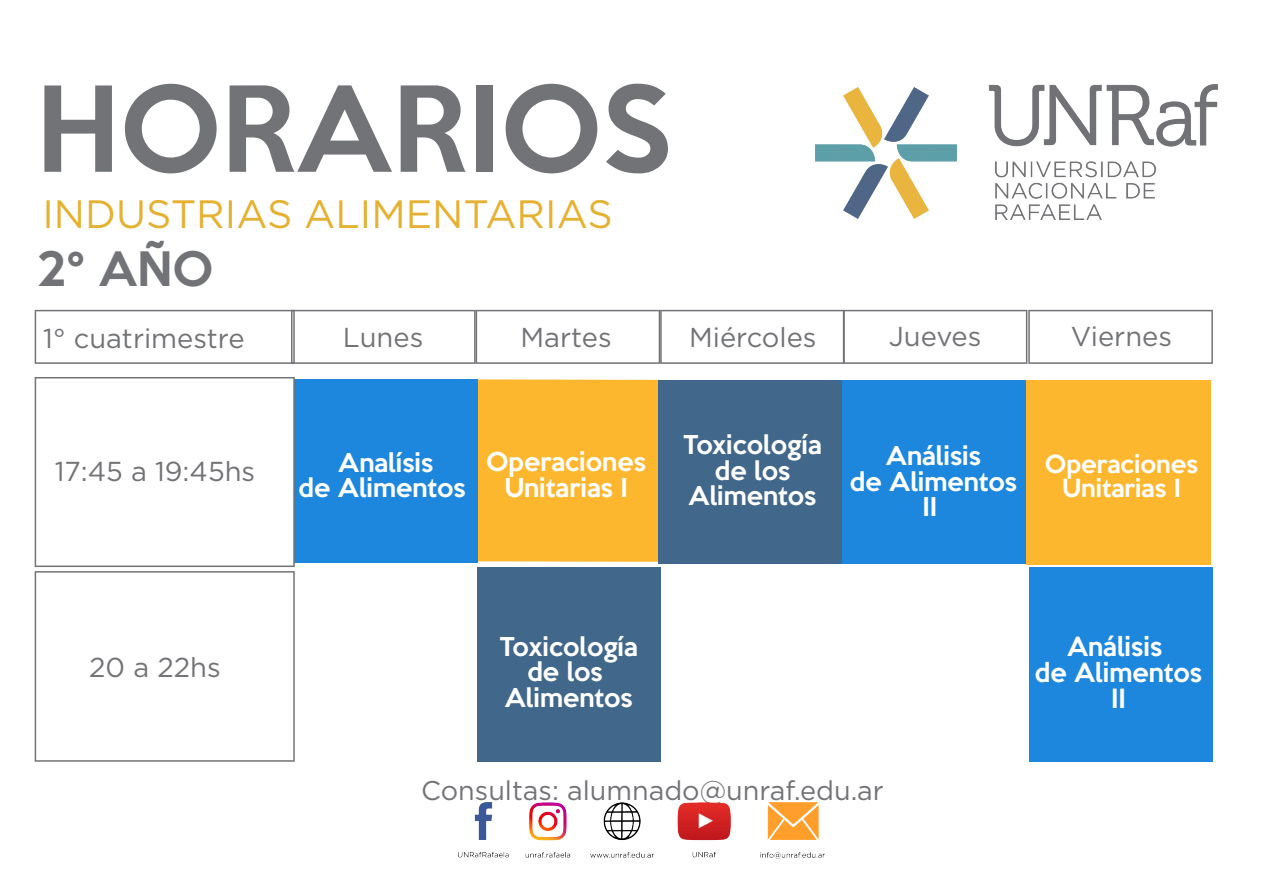
<style>
.page{position:relative;width:1263px;height:893px;background:#fff}
.page>*{position:absolute;margin:0;border:0;box-sizing:border-box;transform-origin:0 0}
.t1{font:500 108px "Keep Calm";color:#727376}
.t2{font:500 43.35px "Keep Calm";color:#727376}
.t3{font:39.45px "Gotham";color:#e4b131}
.t4{font:27.3px "Gotham";color:#727376}
.t5{font:27px "Gotham";color:#727376}
.t6{font:500 24.3px/25.8px "Keep Calm";color:#fff;text-align:center}
.t7{font:500 23.85px/25.3px "Keep Calm";color:#fff;text-align:center}
.t8{font:500 22.8px/24.3px "Keep Calm";color:#fff;text-align:center}
</style>
<div class="page">
<div style="left:476px;top:379px;width:185px;height:183px;background:#fcb72e"></div>
<div style="left:294px;top:380px;width:184px;height:183px;background:#1d86dd"></div>
<div style="left:1026px;top:380px;width:185px;height:185px;background:#fcb72e"></div>
<div style="left:842px;top:380px;width:183px;height:184px;background:#1d86dd"></div>
<div style="left:659px;top:380px;width:183px;height:184px;background:#41678a"></div>
<div style="left:477px;top:567px;width:183px;height:195px;background:#41678a"></div>
<div style="left:1029px;top:567px;width:183px;height:195px;background:#1d86dd"></div>
<img style="left:816px;top:85px;width:401px;height:134px">
<svg style="left:35px;top:377px;width:260px;height:190px"></svg>
<svg style="left:35px;top:571px;width:260px;height:191px"></svg>
<svg style="left:35px;top:310px;width:1178px;height:54px"></svg>
<img style="left:458px;top:802px;width:367px;height:56px">
<h1 class="t1" style="left:36px;top:35px;width:637px">HORARIOS</h1>
<h3 class="t3" style="left:42px;top:188px;width:572px">INDUSTRIAS ALIMENTARIAS</h3>
<h2 class="t2" style="left:37px;top:231px;width:178px">2° AÑO</h2>
<p class="t4" style="left:43px;top:320px;width:203px">1° cuatrimestre</p>
<p class="t4" style="left:343px;top:320px;width:82px">Lunes</p>
<p class="t4" style="left:521px;top:320px;width:93px">Martes</p>
<p class="t4" style="left:689px;top:320px;width:129px">Miércoles</p>
<p class="t4" style="left:889px;top:319px;width:94px">Jueves</p>
<p class="t4" style="left:1071px;top:319px;width:103px">Viernes</p>
<p class="t4" style="left:55px;top:454px;width:202px">17:45 a 19:45hs</p>
<p class="t7" style="left:683px;top:430px;width:140px">Toxicología de los<br>Alimentos</p>
<p class="t7" style="left:850px;top:441px;width:169px">Análisis<br>de Alimentos<br>II</p>
<p class="t7" style="left:486px;top:447px;width:161px">Operaciones<br>Unitarias I</p>
<p class="t7" style="left:298px;top:448px;width:169px">Analísis<br>de Alimentos</p>
<p class="t8" style="left:1045px;top:450px;width:155px">Operaciones<br>Unitarias I</p>
<p class="t4" style="left:89px;top:650px;width:133px">20 a 22hs</p>
<p class="t7" style="left:499px;top:632px;width:140px">Toxicología de los<br>Alimentos</p>
<p class="t6" style="left:1035px;top:631px;width:169px">Análisis<br>de Alimentos<br>II</p>
<p class="t8" style="left:493px;top:633px;width:147px;text-align:left">Producción y Materiales</p>
<p class="t5" style="left:421px;top:773px;width:464px">Consultas: alumnado@unraf.edu.ar</p>
</div>
